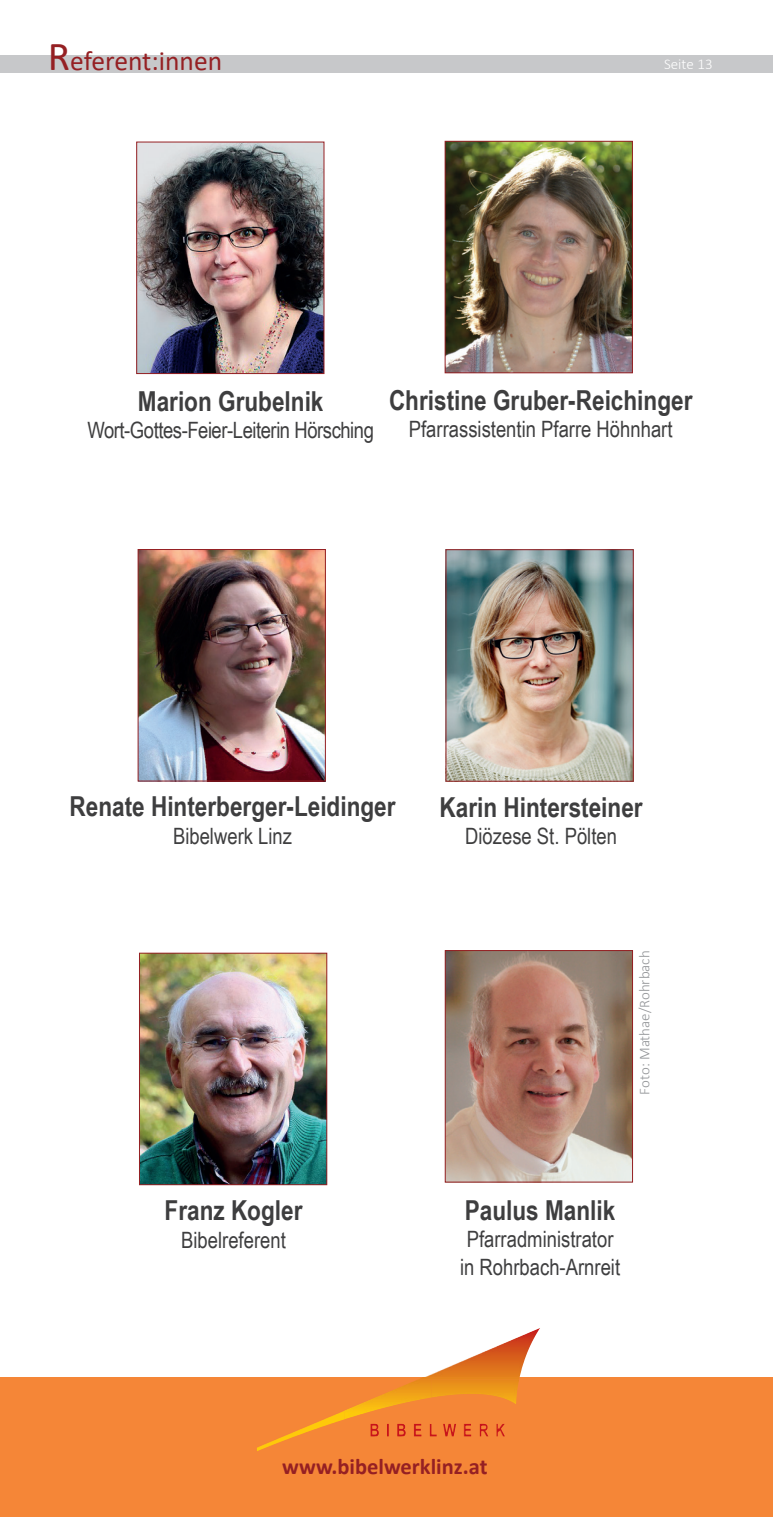
<style>
.page{position:relative;width:773px;height:1517px;background:#fff}
.page>*{position:absolute;margin:0;border:0;box-sizing:border-box;transform-origin:0 0}
.t1{font:700 27.5px "Arial Narrow";color:#3e3e3f}
.t2{font:27.5px "Calibri";color:#952023}
.t3{font:22.5px/27.5px "Arial Narrow";color:#3e3e3f}
.t4{font:22.5px "Arial Narrow";letter-spacing:-.02em;color:#3e3e3f}
.t5{font:700 22.5px "Calibri";color:#952023}
.t6{font:300 15px "Calibri";color:#939598}
.t7{font:300 15px "Calibri";color:#fff}
.s1{font-size:41.25px}
</style>
<div class="page">
<div style="left:0;top:56px;width:772px;height:17px;background:#c7c8ca"></div>
<img style="left:447px;top:952px;width:183px;height:228px">
<div style="left:445px;top:950px;width:187px;height:232px;border:1px solid #952023"></div>
<div style="left:0;top:1378px;width:772px;height:139px;background:#f58637"></div>
<hr style="left:0;top:1377px;width:772px;height:2px;background:#f58637">
<img style="left:425px;top:1328px;width:115px;height:49px">
<img style="left:257px;top:1411px;width:87px;height:40px">
<img style="left:344px;top:1379px;width:87px;height:40px">
<img style="left:431px;top:1379px;width:88px;height:25px">
<img style="left:370px;top:1423px;width:135px;height:13px">
<img style="left:447px;top:551px;width:184px;height:228px">
<div style="left:445px;top:549px;width:188px;height:232px;border:1px solid #952023"></div>
<img style="left:138px;top:144px;width:184px;height:228px">
<div style="left:136px;top:142px;width:188px;height:232px;border:1px solid #952023"></div>
<img style="left:446px;top:143px;width:184px;height:228px">
<div style="left:444px;top:141px;width:188px;height:232px;border:1px solid #952023"></div>
<img style="left:140px;top:551px;width:183px;height:228px">
<div style="left:138px;top:549px;width:187px;height:232px;border:1px solid #952023"></div>
<img style="left:141px;top:955px;width:184px;height:228px">
<div style="left:139px;top:953px;width:188px;height:232px;border:1px solid #952023"></div>
<p class="t2" style="left:48px;top:42px;width:176px"><span class="s1">R</span>eferent:innen</p>
<p class="t7" style="left:664px;top:55px;width:50px">Seite 13</p>
<p class="t1" style="left:138px;top:380px;width:187px">Marion Grubelnik</p>
<p class="t4" style="left:87px;top:414px;width:288px">Wort-Gottes-Feier-Leiterin Hörsching</p>
<p class="t1" style="left:389px;top:379px;width:305px">Christine Gruber-Reichinger</p>
<p class="t3" style="left:409px;top:415px;width:265px">Pfarrassistentin Pfarre Höhnhart</p>
<p class="t1" style="left:70px;top:786px;width:327px">Renate Hinterberger-Leidinger</p>
<p class="t3" style="left:173px;top:821px;width:120px">Bibelwerk Linz</p>
<p class="t1" style="left:164px;top:1189px;width:139px">Franz Kogler</p>
<p class="t3" style="left:181px;top:1225px;width:106px">Bibelreferent</p>
<p class="t1" style="left:439px;top:786px;width:205px">Karin Hintersteiner</p>
<p class="t3" style="left:465px;top:821px;width:153px">Diözese St. Pölten</p>
<p class="t6" style="left:635px;top:1094px;width:146px;rotate:-90deg">Foto: Mathae/Rohrbach</p>
<p class="t1" style="left:465px;top:1189px;width:152px">Paulus Manlik</p>
<p class="t3" style="left:460px;top:1224px;width:161px">Pfarradministrator in Rohrbach-Arnreit</p>
<p class="t5" style="left:282px;top:1450px;width:207px">www.bibelwerklinz.at</p>
</div>
